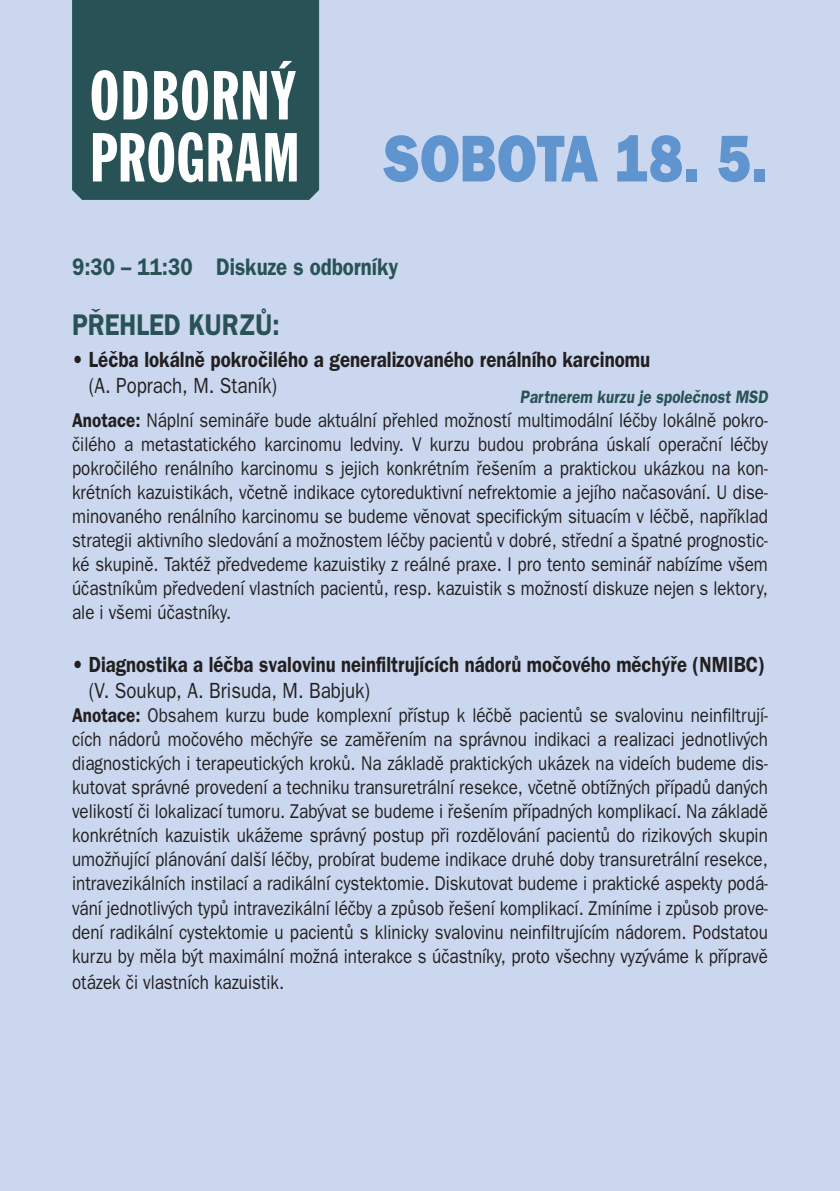
<style>
.page{position:relative;width:840px;height:1191px;background:#fff}
.page>*{position:absolute;margin:0;border:0;box-sizing:border-box;transform-origin:0 0}
.t1{font:68px "Franklin Gothic CE Extra Cond";letter-spacing:.025em;color:#fff}
.t2{font:800 66.4px "Franklin Gothic CE";color:#5f94cf;scale:.85 1}
.t3{font:600 30px "Franklin Gothic CE";color:#295256;scale:.85 1}
.t4{font:600 24px "Franklin Gothic CE";color:#295256;scale:.85 1}
.t5{font:600 22px/26.4px "Franklin Gothic CE";color:#231f20;scale:.84 1}
.t6{font:600 22px/26.4px "Franklin Gothic CE";color:#231f20;scale:.85 1}
.t7{font:20px/24px "Franklin Gothic CE";color:#231f20;text-align:justify;scale:.85 1}
.t8{font:600 18px "Franklin Gothic CE";color:#295256;scale:.85 1}
.s1{font-family:"Franklin Gothic CE Extra Cond";font-weight:400;font-size:68px;color:#fff}
.s2{font-weight:400}
.s3{font-weight:600}
</style>
<div class="page">
<div style="left:0;top:0;width:839px;height:1191px;background:#cad7ee"></div>
<div style="left:72px;top:0;width:247px;height:200px;background:#295256"></div>
<h1 class="t1" style="left:90px;top:71px;width:206px">ODBORNÝ</h1>
<h2 class="t2" style="left:90px;top:133px;width:798px"><span class="s1">PROGRAM</span> SOBOTA 18. 5.</h2>
<p class="t4" style="left:72px;top:257px;width:385px">9:30 – 11:30 Diskuze s odborníky</p>
<h3 class="t3" style="left:72px;top:313px;width:246px">PŘEHLED KURZŮ:</h3>
<p class="t6" style="left:89px;top:348px;width:661px;text-indent:-17px"><span class="s2">•</span> Léčba lokálně pokročilého a generalizovaného renálního karcinomu <span class="s2">(A. Poprach, M. Staník)</span></p>
<p class="t8" style="left:519px;top:390px;width:295px">Partnerem kurzu je společnost MSD</p>
<p class="t7" style="left:72px;top:410px;width:819px"><span class="s3">Anotace:</span> Náplní semináře bude aktuální přehled možností multimodální léčby lokálně pokro&shy;čilého a metastatického karcinomu ledviny. V kurzu budou probrána úskalí operační léčby pokročilého renálního karcinomu s jejich konkrétním řešením a praktickou ukázkou na kon&shy;krétních kazuistikách, včetně indikace cytoreduktivní nefrektomie a jejího načasování. U dise&shy;minovaného renálního karcinomu se budeme věnovat specifickým situacím v léčbě, například strategii aktivního sledování a možnostem léčby pacientů v dobré, střední a špatné prognostic&shy;ké skupině. Taktéž předvedeme kazuistiky z reálné praxe. I pro tento seminář nabízíme všem účastníkům předvedení vlastních pacientů, resp. kazuistik s možností diskuze nejen s lektory, ale i všemi účastníky.</p>
<p class="t5" style="left:89px;top:653px;width:806px;text-indent:-17px"><span class="s2">•</span> Diagnostika a léčba svalovinu neinfiltrujících nádorů močového měchýře (NMIBC) <span class="s2">(V. Soukup, A. Brisuda, M. Babjuk)</span></p>
<p class="t7" style="left:72px;top:705px;width:819px"><span class="s3">Anotace:</span> Obsahem kurzu bude komplexní přístup k léčbě pacientů se svalovinu neinfiltrují&shy;cích nádorů močového měchýře se zaměřením na správnou indikaci a realizaci jednotlivých diagnostických i terapeutických kroků. Na základě praktických ukázek na videích budeme dis&shy;kutovat správné provedení a techniku transuretrální resekce, včetně obtížných případů daných velikostí či lokalizací tumoru. Zabývat se budeme i řešením případných komplikací. Na základě konkrétních kazuistik ukážeme správný postup při rozdělování pacientů do rizikových skupin umožňující plánování další léčby, probírat budeme indikace druhé doby transuretrální resekce, intravezikálních instilací a radikální cystektomie. Diskutovat budeme i praktické aspekty podá&shy;vání jednotlivých typů intravezikální léčby a způsob řešení komplikací. Zmíníme i způsob prove&shy;dení radikální cystektomie u pacientů s klinicky svalovinu neinfiltrujícím nádorem. Podstatou kurzu by měla být maximální možná interakce s účastníky, proto všechny vyzýváme k přípravě</p>
<p class="t7" style="left:72px;top:972px;width:251px">otázek či vlastních kazuistik.</p>
</div>
